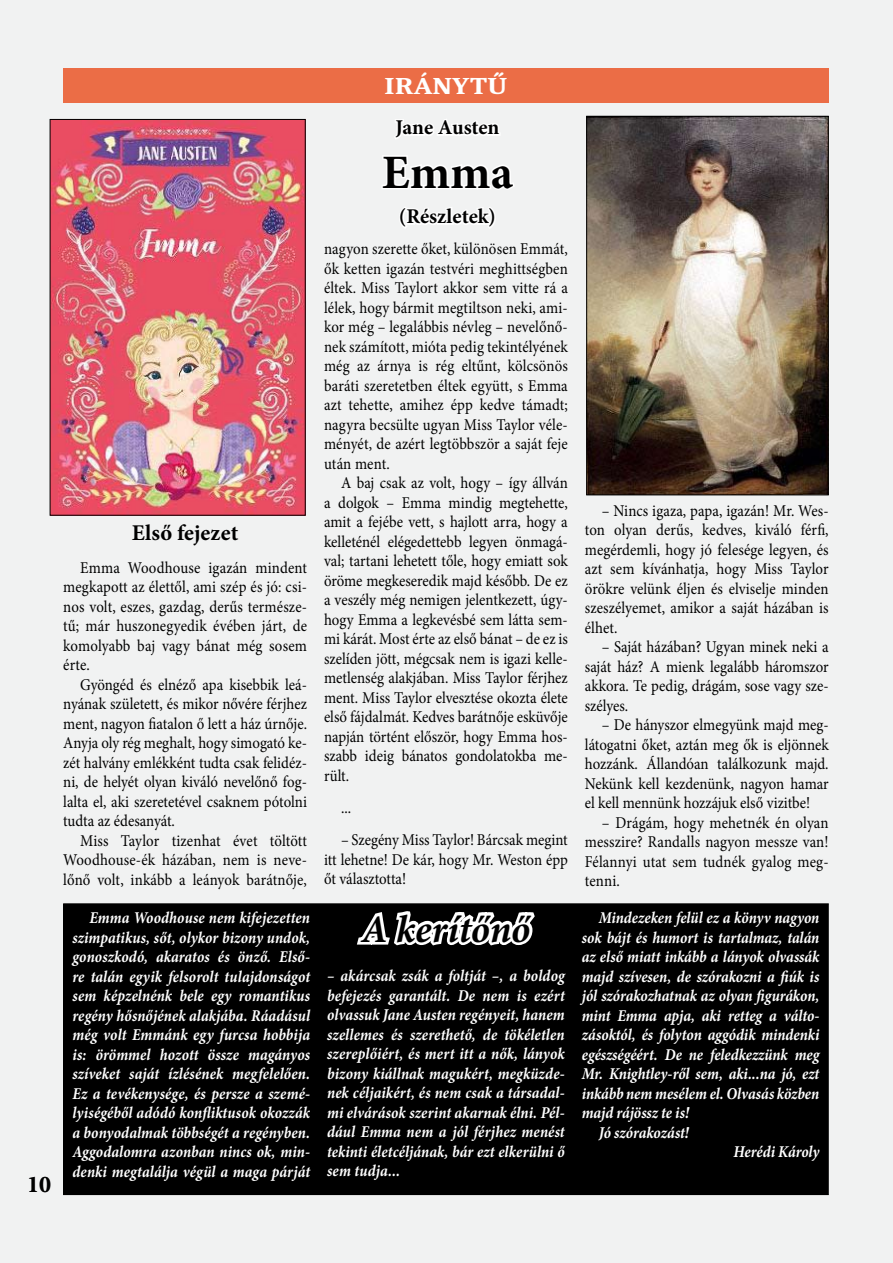
<style>
.page{position:relative;width:893px;height:1263px;background:#f1f2f2}
.page>*{position:absolute;margin:0;border:0;box-sizing:border-box;transform-origin:0 0}
.t1{font:700 48px "Minion Pro";color:#000}
.t2{font:italic 700 39px "Minion Pro";letter-spacing:-.005em;color:#000}
.t3{font:700 24px "Caladea";color:#fff;scale:1.2 1}
.t4{font:700 24px "Minion Pro";color:#000}
.t5{font:700 22.5px "Minion Pro";letter-spacing:.005em;color:#000}
.t6{font:700 21px "Minion Pro";letter-spacing:-.005em;color:#000}
.t7{font:16.5px/19.5px "Minion Pro";color:#000;text-align:justify;scale:.9 1}
.t8{font:italic 700 16.5px/19.5px "Minion Pro";color:#fff;text-align:justify;scale:.9 1}
</style>
<div class="page">
<div style="left:63px;top:68px;width:766px;height:34px;background:#eb6d46"></div>
<svg style="left:394px;top:119px;width:106px;height:20px"></svg>
<svg style="left:382px;top:155px;width:132px;height:35px"></svg>
<svg style="left:399px;top:207px;width:97px;height:21px"></svg>
<div style="left:64px;top:904px;width:764px;height:290px;background:#000"></div>
<svg style="left:356px;top:911px;width:179px;height:35px"></svg>
<img style="left:52px;top:121px;width:252px;height:393px">
<div style="left:50px;top:119px;width:256px;height:397px;border:1px solid #000"></div>
<img style="left:588px;top:118px;width:239px;height:375px">
<div style="left:586px;top:116px;width:243px;height:379px;border:1px solid #000"></div>
<h3 class="t4" style="left:27px;top:1167px;width:26px">10</h3>
<h3 class="t5" style="left:132px;top:517px;width:108px">Első fejezet</h3>
<p class="t7" style="left:63px;top:558px;width:272px;text-indent:17px">Emma Woodhouse igazán mindent megkapott az élettől, ami szép és jó: csi&shy;nos volt, eszes, gazdag, derűs természe&shy;tű; már huszonegyedik évében járt, de komolyabb baj vagy bánat még sosem érte.</p>
<p class="t7" style="left:63px;top:675px;width:272px;text-indent:17px">Gyöngéd és elnéző apa kisebbik leá&shy;nyának született, és mikor nővére férjhez ment, nagyon fiatalon ő lett a ház úrnője.<br>Anyja oly rég meghalt, hogy simogató ke&shy;zét halvány emlékként tudta csak felidéz&shy;ni, de helyét olyan kiváló nevelőnő fog&shy;lalta el, aki szeretetével csaknem pótolni tudta az édesanyát.</p>
<p class="t7" style="left:63px;top:831px;width:272px;text-indent:17px">Miss Taylor tizenhat évet töltött Woodhouse-ék házában, nem is neve&shy;lőnő volt, inkább a leányok barátnője,</p>
<p class="t8" style="left:73px;top:908px;width:266px;text-indent:17px">Emma Woodhouse nem kifejezetten szimpatikus, sőt, olykor bizony undok, gonoszkodó, akaratos és önző. Első&shy;re talán egyik felsorolt tulajdonságot sem képzelnénk bele egy romantikus regény hősnőjének alakjába. Ráadásul még volt Emmánk egy furcsa hobbija is: örömmel hozott össze magányos szíveket saját ízlésének megfelelően.<br>Ez a tevékenysége, és persze a szemé&shy;lyiségéből adódó konfliktusok okozzák a bonyodalmak többségét a regényben.<br>Aggodalomra azonban nincs ok, min&shy;denki megtalálja végül a maga párját</p>
<h3 class="t3" style="left:385px;top:72px;width:104px">IRÁNYTŰ</h3>
<p class="t6" style="left:395px;top:113px;width:106px">Jane Austen</p>
<h1 class="t1" style="left:382px;top:139px;width:133px">Emma</h1>
<p class="t6" style="left:399px;top:202px;width:98px">(Részletek)</p>
<p class="t7" style="left:324px;top:239px;width:272px">nagyon szerette őket, különösen Emmát, ők ketten igazán testvéri meghittségben éltek. Miss Taylort akkor sem vitte rá a lélek, hogy bármit megtiltson neki, ami&shy;kor még – legalábbis névleg – nevelőnő&shy;nek számított, mióta pedig tekintélyének még az árnya is rég eltűnt, kölcsönös baráti szeretetben éltek együtt, s Emma azt tehette, amihez épp kedve támadt; nagyra becsülte ugyan Miss Taylor véle&shy;ményét, de azért legtöbbször a saját feje után ment.</p>
<p class="t7" style="left:324px;top:473px;width:272px;text-indent:17px">A baj csak az volt, hogy – így állván a dolgok – Emma mindig megtehette, amit a fejébe vett, s hajlott arra, hogy a kelleténél elégedettebb legyen önmagá&shy;val; tartani lehetett tőle, hogy emiatt sok öröme megkeseredik majd később. De ez a veszély még nemigen jelentkezett, úgy&shy;hogy Emma a legkevésbé sem látta sem&shy;mi kárát. Most érte az első bánat – de ez is szelíden jött, mégcsak nem is igazi kelle&shy;metlenség alakjában. Miss Taylor férjhez ment. Miss Taylor elvesztése okozta élete első fájdalmát. Kedves barátnője esküvője napján történt először, hogy Emma hos&shy;szabb ideig bánatos gondolatokba me&shy;rült.</p>
<p class="t7" style="left:341px;top:798px;width:13px">...</p>
<p class="t7" style="left:324px;top:830px;width:272px;text-indent:17px">– Szegény Miss Taylor! Bárcsak megint itt lehetne! De kár, hogy Mr. Weston épp őt választotta!</p>
<h2 class="t2" style="left:361px;top:901px;width:170px">A kerítőnő</h2>
<p class="t8" style="left:327px;top:966px;width:266px">– akárcsak zsák a foltját –, a boldog befejezés garantált. De nem is ezért olvassuk Jane Austen regényeit, hanem szellemes és szerethető, de tökéletlen szereplőiért, és mert itt a nők, lányok bizony kiállnak magukért, megküzde&shy;nek céljaikért, és nem csak a társadal&shy;mi elvárások szerint akarnak élni. Pél&shy;dául Emma nem a jól férjhez menést tekinti életcéljának, bár ezt elkerülni ő sem tudja...</p>
<p class="t7" style="left:585px;top:501px;width:272px;text-indent:17px">– Nincs igaza, papa, igazán! Mr. Wes&shy;ton olyan derűs, kedves, kiváló férfi, megérdemli, hogy jó felesége legyen, és azt sem kívánhatja, hogy Miss Taylor örökre velünk éljen és elviselje minden szeszélyemet, amikor a saját házában is élhet.</p>
<p class="t7" style="left:585px;top:637px;width:272px;text-indent:17px">– Saját házában? Ugyan minek neki a saját ház? A mienk legalább háromszor akkora. Te pedig, drágám, sose vagy sze&shy;szélyes.</p>
<p class="t7" style="left:585px;top:715px;width:272px;text-indent:17px">– De hányszor elmegyünk majd meg&shy;látogatni őket, aztán meg ők is eljönnek hozzánk. Állandóan találkozunk majd.<br>Nekünk kell kezdenünk, nagyon hamar el kell mennünk hozzájuk első vizitbe!</p>
<p class="t7" style="left:585px;top:813px;width:272px;text-indent:17px">– Drágám, hogy mehetnék én olyan messzire? Randalls nagyon messze van!<br>Félannyi utat sem tudnék gyalog meg&shy;tenni.</p>
<p class="t8" style="left:599px;top:908px;width:247px">Mindezeken felül ez a könyv nagyon</p>
<p class="t8" style="left:582px;top:927px;width:265px">sok bájt és humort is tartalmaz, talán</p>
<p class="t8" style="left:582px;top:947px;width:266px">az első miatt inkább a lányok olvassák</p>
<p class="t8" style="left:582px;top:966px;width:266px">majd szívesen, de szórakozni a fiúk is</p>
<p class="t8" style="left:582px;top:986px;width:266px">jól szórakozhatnak az olyan figurákon,</p>
<p class="t8" style="left:582px;top:1005px;width:266px">mint Emma apja, aki retteg a válto-</p>
<p class="t8" style="left:582px;top:1025px;width:266px">zásoktól, és folyton aggódik mindenki</p>
<p class="t8" style="left:582px;top:1044px;width:265px">egészségéért. De ne feledkezzünk meg</p>
<p class="t8" style="left:582px;top:1064px;width:265px">Mr. Knightley-ről sem, aki...na jó, ezt</p>
<p class="t8" style="left:582px;top:1083px;width:266px">inkább nem mesélem el. Olvasás közben</p>
<p class="t8" style="left:582px;top:1103px;width:121px">majd rájössz te is!</p>
<p class="t8" style="left:599px;top:1122px;width:102px">Jó szórakozást!</p>
<p class="t8" style="left:734px;top:1142px;width:97px">Herédi Károly</p>
</div>
